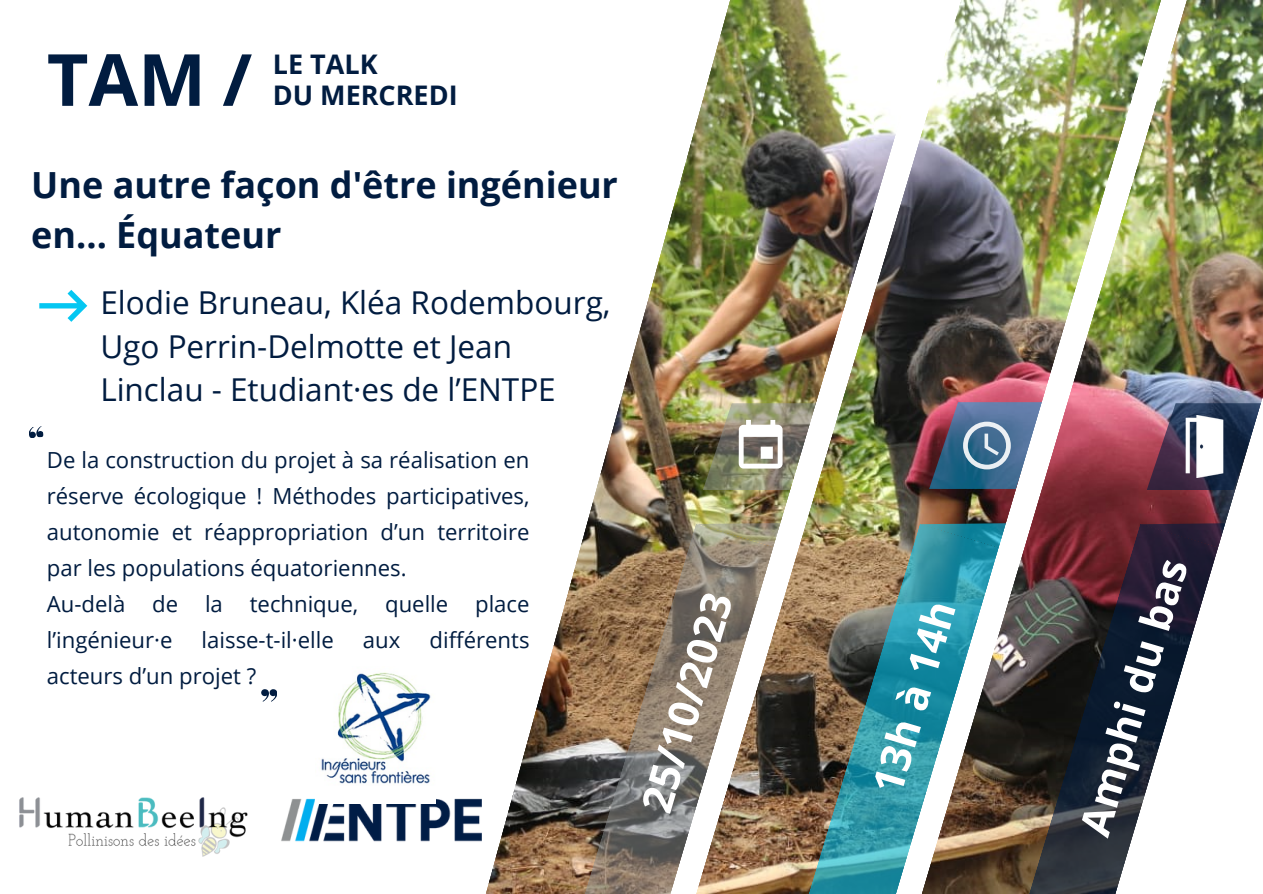
<style>
.page{position:relative;width:1263px;height:894px;background:#fff}
.page>*{position:absolute;margin:0;border:0;box-sizing:border-box;transform-origin:0 0}
.t1{font:700 72px "Open Sans";color:#011c40}
.t2{font:700 42px "Open Sans";color:#fff}
.t3{font:700 36px/49.5px "Open Sans";color:#011c40}
.t4{font:31.5px/43.8px "Open Sans";color:#011c40}
.t5{font:700 27px "Open Sans";color:#011c40}
.t6{font:22.2px/36px "Open Sans";color:#011c40;text-align:justify}
</style>
<div class="page">
<svg style="left:87px;top:246px;width:576px;height:647px"></svg>
<img style="left:269px;top:777px;width:213px;height:86px">
<img style="left:575px;top:523px;width:88px;height:370px">
<img style="left:663px;top:0;width:218px;height:893px">
<img style="left:881px;top:0;width:324px;height:893px">
<img style="left:1014px;top:223px;width:249px;height:670px">
<svg style="left:39px;top:290px;width:48px;height:32px"></svg>
<svg style="left:29px;top:426px;width:15px;height:12px"></svg>
<svg style="left:261px;top:689px;width:16px;height:12px"></svg>
<img style="left:19px;top:785px;width:246px;height:71px">
<img style="left:315px;top:666px;width:121px;height:137px">
<p class="t1" style="left:47px;top:29px;width:207px">TAM /</p>
<p class="t5" style="left:273px;top:45px;width:106px">LE TALK</p>
<p class="t5" style="left:273px;top:76px;width:186px">DU MERCREDI</p>
<p class="t3" style="left:31px;top:160px;width:588px">Une autre façon d'être ingénieur en... Équateur</p>
<p class="t4" style="left:100px;top:279px;width:512px">Elodie Bruneau, Kléa Rodembourg,<br>Ugo Perrin-Delmotte et Jean<br>Linclau - Etudiant·es de l’ENTPE</p>
<p class="t6" style="left:47px;top:441px;width:484px">De la construction du projet à sa réalisation en réserve écologique ! Méthodes participatives, autonomie et réappropriation d’un territoire par les populations équatoriennes.</p>
<p class="t6" style="left:47px;top:585px;width:484px">Au-delà de la technique, quelle place l’ingénieur·e</p>
<p class="t6" style="left:202px;top:621px;width:134px">laisse-t-il·elle</p>
<p class="t6" style="left:363px;top:621px;width:39px">aux</p>
<p class="t6" style="left:430px;top:621px;width:102px">différents</p>
<p class="t6" style="left:47px;top:657px;width:211px">acteurs d’un projet ?</p>
<p class="t2" style="left:627px;top:803px;width:228px;rotate:-74deg">25/10/2023</p>
<p class="t2" style="left:858px;top:784px;width:200px;rotate:-74deg">13h à 14h</p>
<p class="t2" style="left:1065px;top:826px;width:287px;rotate:-74deg">Amphi du bas</p>
</div>
